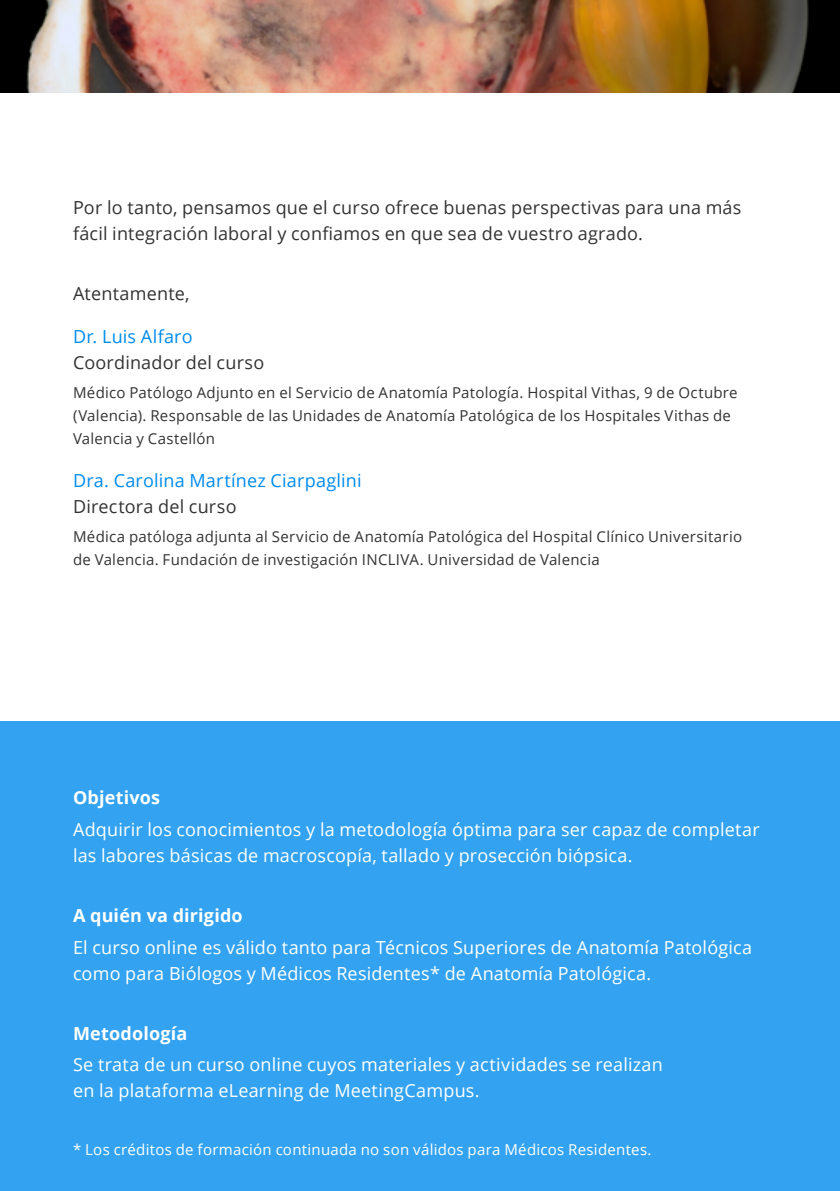
<style>
.page{position:relative;width:840px;height:1191px;background:#fff}
.page>*{position:absolute;margin:0;border:0;box-sizing:border-box;transform-origin:0 0}
.t1{font:18px/26px "Open Sans";letter-spacing:.01em;color:#fff}
.t2{font:18px/26px "Open Sans";letter-spacing:.01em;color:#333}
.t3{font:18px "Open Sans";letter-spacing:.01em;color:#008ced}
.t4{font:700 18px "Open Sans";letter-spacing:.01em;color:#fff}
.t5{font:15px/23px "Open Sans";letter-spacing:.02em;color:#333}
.t6{font:15px "Open Sans";letter-spacing:.02em;color:#fff}
</style>
<div class="page">
<img style="left:0;top:0;width:839px;height:93px">
<div style="left:0;top:721px;width:839px;height:470px;background:#33a3f1"></div>
<p class="t2" style="left:73px;top:194px;width:669px">Por lo tanto, pensamos que el curso ofrece buenas perspectivas para una más fácil integración laboral y confiamos en que sea de vuestro agrado.</p>
<p class="t2" style="left:73px;top:280px;width:118px">Atentamente,</p>
<p class="t3" style="left:73px;top:324px;width:121px">Dr. Luis Alfaro</p>
<p class="t2" style="left:73px;top:349px;width:193px">Coordinador del curso</p>
<p class="t5" style="left:73px;top:381px;width:665px">Médico Patólogo Adjunto en el Servicio de Anatomía Patología. Hospital Vithas, 9 de Octubre (Valencia). Responsable de las Unidades de Anatomía Patológica de los Hospitales Vithas de<br>Valencia y Castellón</p>
<p class="t3" style="left:73px;top:468px;width:290px">Dra. Carolina Martínez Ciarpaglini</p>
<p class="t2" style="left:73px;top:493px;width:165px">Directora del curso</p>
<p class="t5" style="left:73px;top:524px;width:670px">Médica patóloga adjunta al Servicio de Anatomía Patológica del Hospital Clínico Universitario de Valencia. Fundación de investigación INCLIVA. Universidad de Valencia</p>
<p class="t4" style="left:73px;top:785px;width:89px">Objetivos</p>
<p class="t1" style="left:73px;top:816px;width:687px">Adquirir los conocimientos y la metodología óptima para ser capaz de completar las labores básicas de macroscopía, tallado y prosección biópsica.</p>
<p class="t4" style="left:73px;top:902px;width:171px">A quién va dirigido</p>
<p class="t1" style="left:73px;top:933px;width:680px">El curso online es válido tanto para Técnicos Superiores de Anatomía Patológica como para Biólogos y Médicos Residentes* de Anatomía Patológica.</p>
<p class="t4" style="left:73px;top:1020px;width:116px">Metodología</p>
<p class="t1" style="left:73px;top:1051px;width:591px">Se trata de un curso online cuyos materiales y actividades se realizan en la plataforma eLearning de MeetingCampus.</p>
<p class="t6" style="left:73px;top:1138px;width:579px">* Los créditos de formación continuada no son válidos para Médicos Residentes.</p>
</div>
